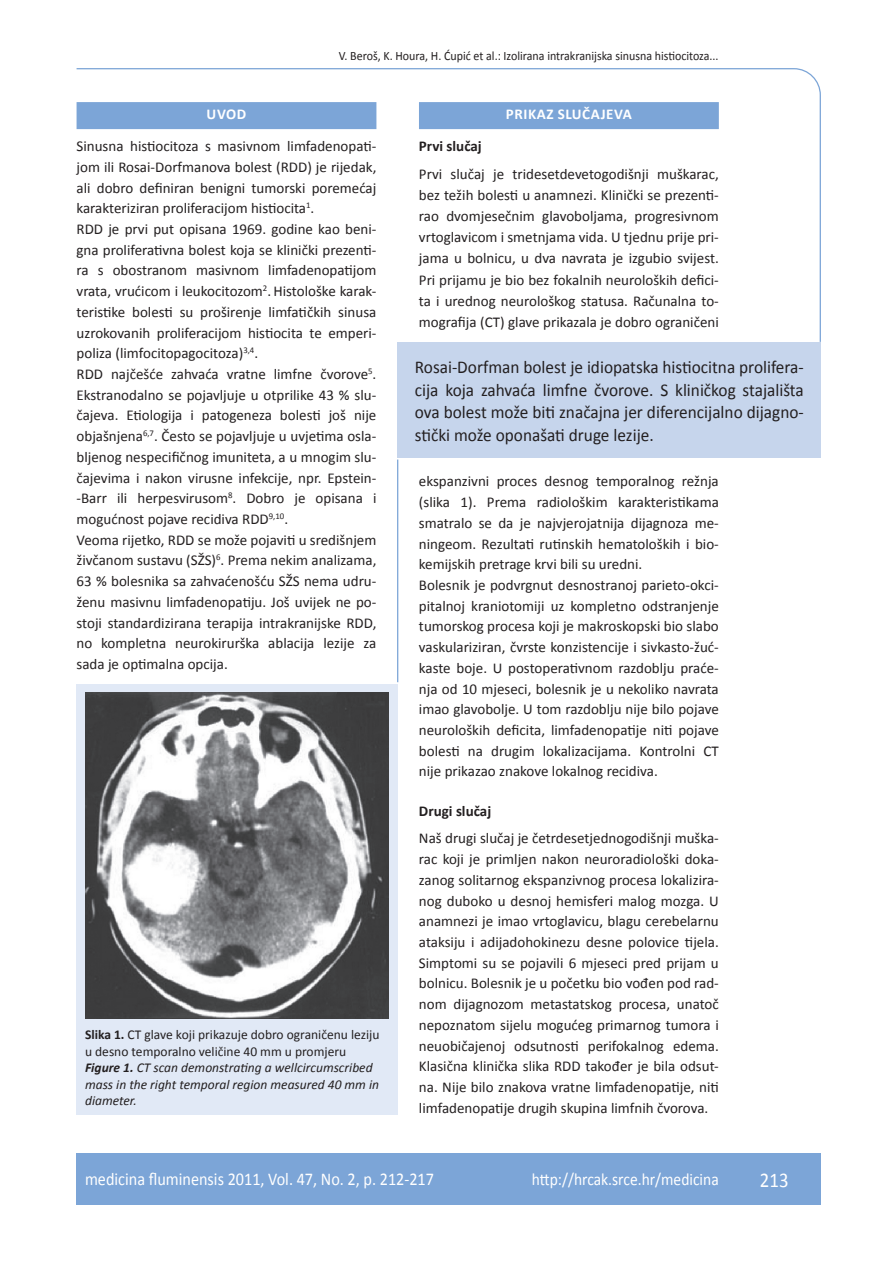
<style>
.page{position:relative;width:889px;height:1268px;background:#fff}
.page>*{position:absolute;margin:0;border:0;box-sizing:border-box;transform-origin:0 0}
.t1{font:21px "Calibri";color:#fff;scale:.9 1}
.t2{font:18px/22.5px "Calibri";color:#231f20;text-align:justify;scale:.96 1}
.t3{font:18px "Calibri";color:#fff;scale:.9 1}
.t4{font:17.25px "Calibri";color:#fff;scale:.9 1}
.t5{font:15px/20.7px "Calibri";color:#231f20}
.t6{font:700 15px "Calibri";color:#231f20}
.t7{font:700 15px "Calibri";letter-spacing:.04em;color:#fff}
.t8{font:italic 13.5px/16.5px "Calibri";color:#231f20}
.t9{font:12.75px "Calibri";color:#231f20;scale:.94 1}
.s1{font-weight:700;font-style:normal}
.s2{font-style:normal}
.s3{font-weight:700}
</style>
<div class="page">
<svg style="left:76px;top:68px;width:745px;height:275px"></svg>
<hr style="left:397px;top:459px;width:1px;height:223px;background:#7ca5d7">
<div style="left:77px;top:1152px;width:744px;height:51px;background:#7ca5d7"></div>
<div style="left:77px;top:102px;width:299px;height:27px;background:#7ca5d7"></div>
<div style="left:419px;top:102px;width:300px;height:27px;background:#7ca5d7"></div>
<div style="left:77px;top:684px;width:321px;height:430px;background:#e1e9f6"></div>
<img style="left:85px;top:692px;width:303px;height:326px">
<div style="left:398px;top:342px;width:423px;height:116px;background:#c6d5ec"></div>
<p class="t9" style="left:339px;top:47px;width:405px">V. Beroš, K. Houra, H. Ćupić et al.: Izolirana intrakranijska sinusna histiocitoza...</p>
<p class="t7" style="left:207px;top:105px;width:41px">UVOD</p>
<p class="t5" style="left:77px;top:135px;width:301px">Sinusna histiocitoza s masivnom limfadenopati&shy;jom ili Rosai-Dorfmanova bolest (RDD) je rijedak, ali dobro definiran benigni tumorski poremećaj karakteriziran proliferacijom histiocita<sup>1</sup>.<br>RDD je prvi put opisana 1969. godine kao beni&shy;gna proliferativna bolest koja se klinički prezenti&shy;ra s obostranom masivnom limfadenopatijom vrata, vrućicom i leukocitozom<sup>2</sup>.Histološke karak&shy;teristike bolesti su proširenje limfatičkih sinusa uzrokovanih proliferacijom histiocita te emperi&shy;poliza (limfocitopagocitoza)<sup>3,4</sup>.<br>RDD najčešće zahvaća vratne limfne čvorove<sup>5</sup>.<br>Ekstranodalno se pojavljuje u otprilike 43 % slu&shy;čajeva. Etiologija i patogeneza bolesti još nije objašnjena<sup>6,7</sup>. Često se pojavljuje u uvjetima osla&shy;bljenog nespecifičnog imuniteta, a u mnogim slu&shy;čajevima i nakon virusne infekcije, npr. Epstein--Barr ili herpesvirusom<sup>8</sup>. Dobro je opisana i mogućnost pojave recidiva RDD<sup>9,10</sup>.<br>Veoma rijetko, RDD se može pojaviti u središnjem živčanom sustavu (SŽS)<sup>6</sup>. Prema nekim analizama, 63 % bolesnika sa zahvaćenošću SŽS nema udru&shy;ženu masivnu limfadenopatiju. Još uvijek ne po&shy;stoji standardizirana terapija intrakranijske RDD, no kompletna neurokirurška ablacija lezije za sada je optimalna opcija.</p>
<p class="t8" style="left:85px;top:1025px;width:296px"><span class="s1">Slika 1.</span> <span class="s2">CT glave koji prikazuje dobro ograničenu leziju u desno temporalno veličine 40 mm u promjeru </span><span class="s3">Figure 1.</span> CT scan demonstrating a wellcircumscribed mass in the right temporal region measured 40 mm in diameter.</p>
<p class="t7" style="left:506px;top:105px;width:128px">PRIKAZ SLUČAJEVA</p>
<p class="t6" style="left:419px;top:137px;width:64px">Prvi slučaj</p>
<p class="t5" style="left:419px;top:163px;width:301px;text-align:justify">Prvi slučaj je tridesetdevetogodišnji muškarac, bez težih bolesti u anamnezi. Klinički se prezenti&shy;rao dvomjesečnim glavoboljama, progresivnom vrtoglavicom i smetnjama vida. U tjednu prije pri&shy;jama u bolnicu, u dva navrata je izgubio svijest.<br>Pri prijamu je bio bez fokalnih neuroloških defici&shy;ta i urednog neurološkog statusa. Računalna to&shy;mografija (CT) glave prikazala je dobro ograničeni</p>
<p class="t2" style="left:415px;top:355px;width:407px">Rosai-Dorfman bolest je idiopatska histiocitna prolifera&shy;cija koja zahvaća limfne čvorove. S kliničkog stajališta ova bolest može biti značajna jer diferencijalno dijagno&shy;stički može oponašati druge lezije.</p>
<p class="t5" style="left:419px;top:470px;width:301px">ekspanzivni proces desnog temporalnog režnja (slika 1). Prema radiološkim karakteristikama smatralo se da je najvjerojatnija dijagnoza me&shy;ningeom. Rezultati rutinskih hematoloških i bio&shy;kemijskih pretrage krvi bili su uredni.<br>Bolesnik je podvrgnut desnostranoj parieto-okci&shy;pitalnoj kraniotomiji uz kompletno odstranjenje tumorskog procesa koji je makroskopski bio slabo vaskulariziran, čvrste konzistencije i sivkasto-žuć&shy;kaste boje. U postoperativnom razdoblju praće&shy;nja od 10 mjeseci, bolesnik je u nekoliko navrata imao glavobolje. U tom razdoblju nije bilo pojave neuroloških deficita, limfadenopatije niti pojave bolesti na drugim lokalizacijama. Kontrolni CT nije prikazao znakove lokalnog recidiva.</p>
<p class="t6" style="left:419px;top:801px;width:74px">Drugi slučaj</p>
<p class="t5" style="left:419px;top:827px;width:301px;text-align:justify">Naš drugi slučaj je četrdesetjednogodišnji muška&shy;rac koji je primljen nakon neuroradiološki doka&shy;zanog solitarnog ekspanzivnog procesa lokalizira&shy;nog duboko u desnoj hemisferi malog mozga. U anamnezi je imao vrtoglavicu, blagu cerebelarnu ataksiju i adijadohokinezu desne polovice tijela.<br>Simptomi su se pojavili 6 mjeseci pred prijam u bolnicu. Bolesnik je u početku bio vođen pod rad&shy;nom dijagnozom metastatskog procesa, unatoč nepoznatom sijelu mogućeg primarnog tumora i neuobičajenoj odsutnosti perifokalnog edema.<br>Klasična klinička slika RDD također je bila odsut&shy;na. Nije bilo znakova vratne limfadenopatije, niti limfadenopatije drugih skupina limfnih čvorova.</p>
<p class="t3" style="left:85px;top:1167px;width:389px">medicina fluminensis 2011, Vol. 47, No. 2, p. 212-217</p>
<p class="t4" style="left:532px;top:1168px;width:209px">http://hrcak.srce.hr/medicina</p>
<h1 class="t1" style="left:760px;top:1166px;width:33px">213</h1>
</div>
